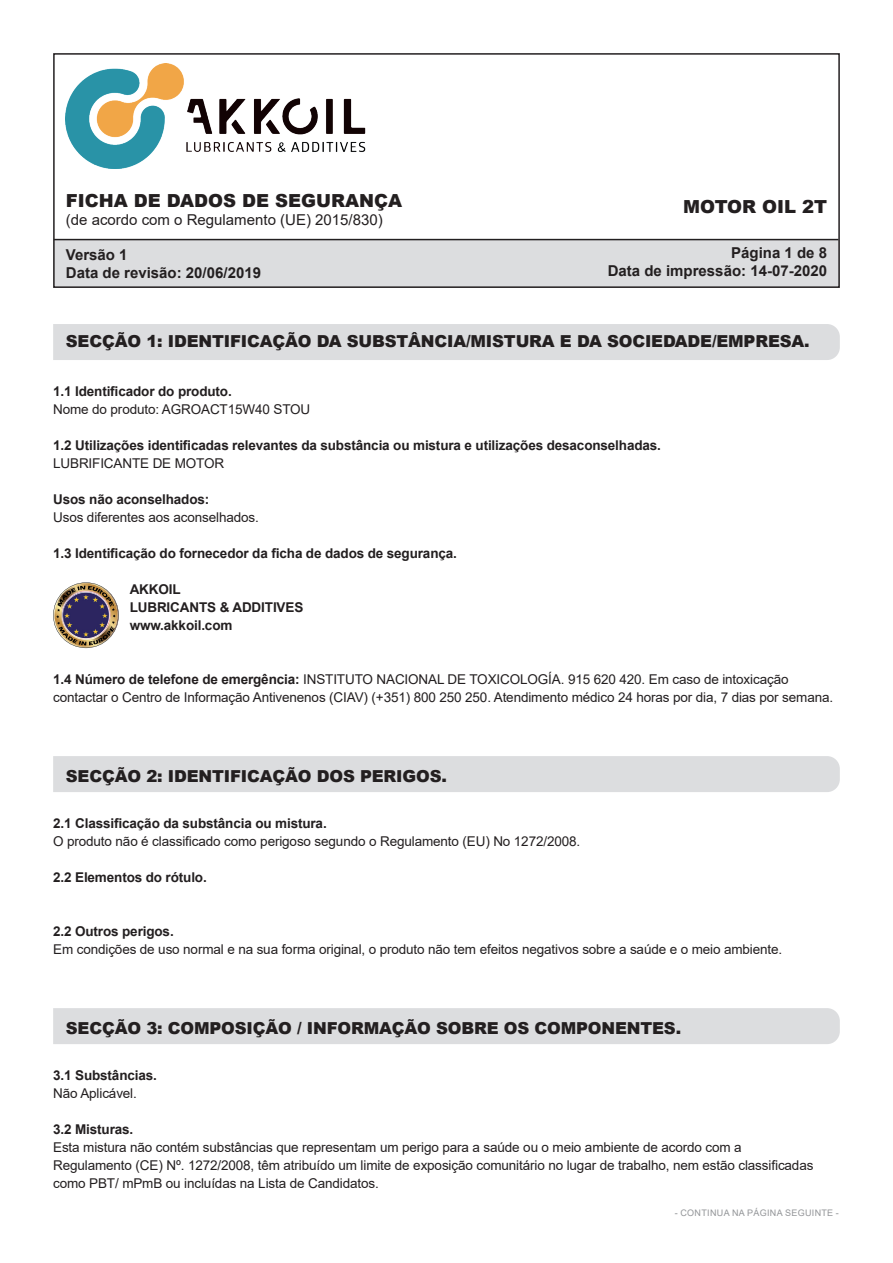
<style>
.page{position:relative;width:893px;height:1263px;background:#fff}
.page>*{position:absolute;margin:0;border:0;box-sizing:border-box;transform-origin:0 0}
.t1{font:900 18px "Arial";color:#231f20}
.t2{font:900 16.5px "Arial";letter-spacing:-.01em;color:#231f20}
.t3{font:700 15px/18px "Arial";color:#231f20}
.t4{font:15px "Arial";color:#231f20}
.t5{font:13.5px/18px "Arial";letter-spacing:-.01em;color:#231f20}
.t6{font:700 13.5px/18px "Arial";letter-spacing:-.01em;color:#231f20}
.t7{font:9px "Arial";letter-spacing:.035em;color:#939598}
.s1{font-weight:700}
</style>
<div class="page">
<div style="left:53px;top:240px;width:787px;height:48px;background:#dcdddf"></div>
<div style="left:53px;top:53px;width:787px;height:235px;border:2px solid #231f20"></div>
<img style="left:66px;top:64px;width:300px;height:104px">
<hr style="left:54px;top:239px;width:784px;height:1px;background:#231f20">
<div style="left:53px;top:324px;width:787px;height:36px;background:#dcdddf"></div>
<div style="left:53px;top:756px;width:787px;height:36px;background:#dcdddf"></div>
<div style="left:53px;top:1008px;width:787px;height:36px;background:#dcdddf"></div>
<img style="left:53px;top:582px;width:66px;height:66px">
<h1 class="t1" style="left:66px;top:187px;width:338px">FICHA DE DADOS DE SEGURANÇA</h1>
<p class="t4" style="left:66px;top:209px;width:318px">(de acordo com o Regulamento (UE) 2015/830)</p>
<p class="t3" style="left:66px;top:246px;width:197px">Versão 1<br>Data de revisão: 20/06/2019</p>
<h1 class="t1" style="left:683px;top:194px;width:145px">MOTOR OIL 2T</h1>
<p class="t3" style="left:608px;top:244px;width:221px;text-align:right">Página 1 de 8<br>Data de impressão: 14-07-2020</p>
<p class="t2" style="left:66px;top:329px;width:745px">SECÇÃO 1: IDENTIFICAÇÃO DA SUBSTÂNCIA/MISTURA E DA SOCIEDADE/EMPRESA.</p>
<p class="t6" style="left:53px;top:382px;width:180px">1.1 Identificador do produto.</p>
<p class="t5" style="left:53px;top:400px;width:259px">Nome do produto: AGROACT15W40 STOU</p>
<p class="t6" style="left:53px;top:436px;width:609px">1.2 Utilizações identificadas relevantes da substância ou mistura e utilizações desaconselhadas.</p>
<p class="t5" style="left:53px;top:454px;width:173px">LUBRIFICANTE DE MOTOR</p>
<p class="t6" style="left:53px;top:490px;width:158px">Usos não aconselhados:</p>
<p class="t5" style="left:53px;top:508px;width:207px">Usos diferentes aos aconselhados.</p>
<p class="t6" style="left:53px;top:544px;width:405px">1.3 Identificação do fornecedor da ficha de dados de segurança.</p>
<p class="t6" style="left:130px;top:580px;width:175px">AKKOIL<br>LUBRICANTS &amp; ADDITIVES www.akkoil.com</p>
<p class="t5" style="left:53px;top:670px;width:782px"><span class="s1">1.4 Número de telefone de emergência:</span> INSTITUTO NACIONAL DE TOXICOLOGÍA. 915 620 420. Em caso de intoxicação contactar o Centro de Informação Antivenenos (CIAV) (+351) 800 250 250. Atendimento médico 24 horas por dia, 7 dias por semana.</p>
<p class="t2" style="left:66px;top:764px;width:383px">SECÇÃO 2: IDENTIFICAÇÃO DOS PERIGOS.</p>
<p class="t6" style="left:53px;top:814px;width:275px">2.1 Classificação da substância ou mistura.</p>
<p class="t5" style="left:53px;top:832px;width:529px">O produto não é classificado como perigoso segundo o Regulamento (EU) No 1272/2008.</p>
<p class="t6" style="left:53px;top:868px;width:155px">2.2 Elementos do rótulo.</p>
<p class="t6" style="left:53px;top:922px;width:122px">2.2 Outros perigos.</p>
<p class="t5" style="left:53px;top:940px;width:731px">Em condições de uso normal e na sua forma original, o produto não tem efeitos negativos sobre a saúde e o meio ambiente.</p>
<p class="t2" style="left:66px;top:1016px;width:617px">SECÇÃO 3: COMPOSIÇÃO / INFORMAÇÃO SOBRE OS COMPONENTES.</p>
<p class="t6" style="left:53px;top:1066px;width:105px">3.1 Substâncias.</p>
<p class="t5" style="left:53px;top:1084px;width:85px">Não Aplicável.</p>
<p class="t6" style="left:53px;top:1120px;width:82px">3.2 Misturas.</p>
<p class="t5" style="left:53px;top:1138px;width:762px">Esta mistura não contém substâncias que representam um perigo para a saúde ou o meio ambiente de acordo com a<br>Regulamento (CE) Nº. 1272/2008, têm atribuído um limite de exposição comunitário no lugar de trabalho, nem estão classificadas como PBT/ mPmB ou incluídas na Lista de Candidatos.</p>
<p class="t7" style="left:675px;top:1206px;width:166px">- CONTINUA NA PÁGINA SEGUINTE -</p>
</div>
